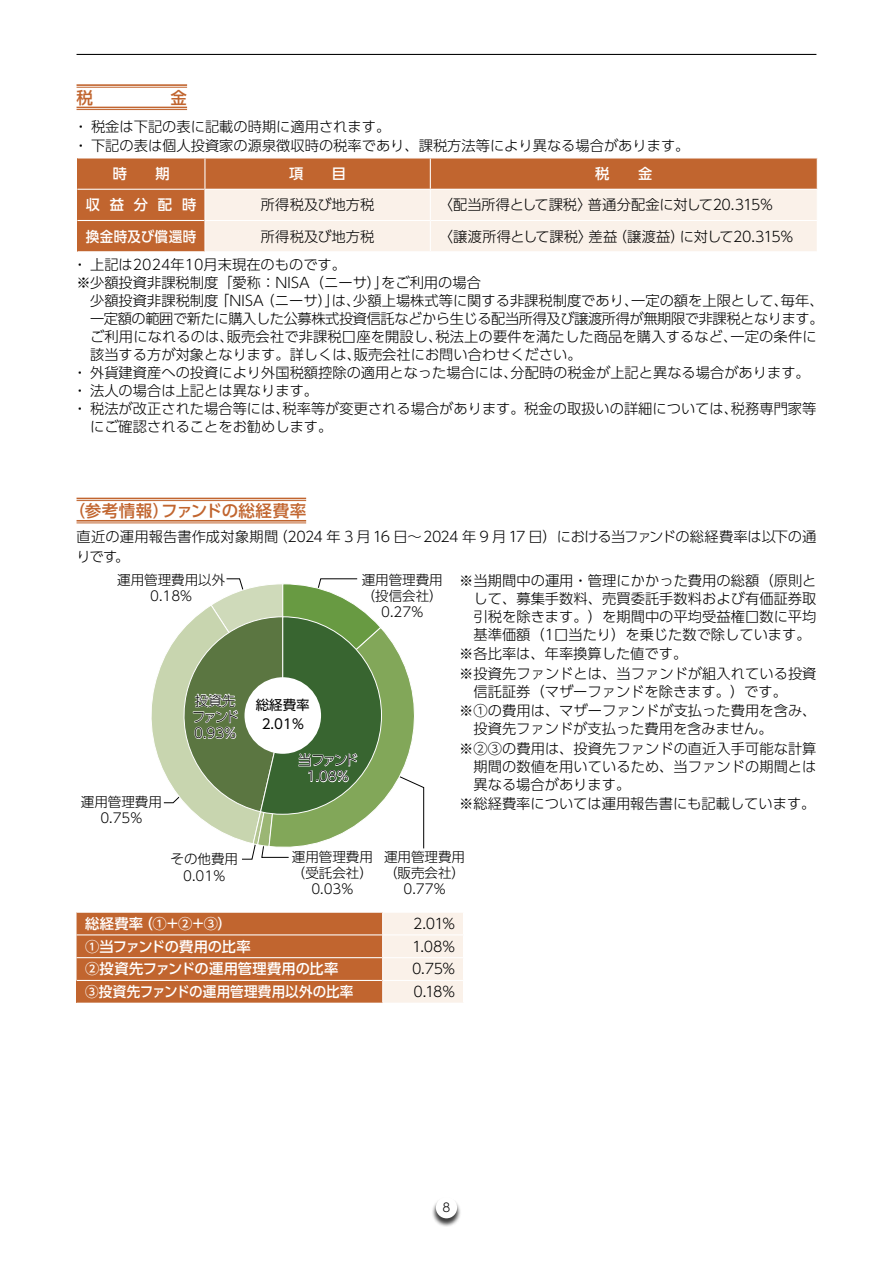
<style>
.page{position:relative;width:893px;height:1263px;background:#fff}
.page>*{position:absolute;margin:0;border:0;box-sizing:border-box;transform-origin:0 0}
.t1{font:500 16.5px "UD Shin Go Pro";letter-spacing:.02em;color:#c1652f}
.t2{font:300 14.25px/19.5px "UD Shin Go Pro";color:#000}
.t3{font:300 14.25px "UD Shin Go Pro";letter-spacing:-.025em;color:#000}
.t4{font:300 14.25px "UD Shin Go Pro";letter-spacing:-.03em;color:#000}
.t5{font:500 14.25px "UD Shin Go Pro";letter-spacing:.015em;color:#fff}
.t6{font:500 14.25px "UD Shin Go Pro";letter-spacing:.015em;color:#fff;scale:.95 1}
.t7{font:500 14.25px "UD Shin Go Pro";letter-spacing:-.025em;color:#fff}
.t8{font:500 14.25px "UD Shin Go Pro";letter-spacing:.035em;color:#fff;scale:.95 1}
.t9{font:300 13.5px/16.2px "UD Shin Go Pro";color:#000;text-align:center}
.t10{font:300 13.5px/16.2px "UD Shin Go Pro";letter-spacing:-.075em;color:#000}
.t11{font:13.5px/19.5px "UD Shin Go Pro";color:#000;text-align:center}
.t12{font:300 12px "UD Shin Go Pro";color:#000}
</style>
<div class="page">
<div style="left:431px;top:1197px;width:30px;height:30px;background:#000;opacity:.75"></div>
<div style="left:436px;top:1197px;width:21px;height:21px;background:#fff;border-radius:50%"></div>
<hr style="left:77px;top:54px;width:739px;height:1px;background:#000">
<hr style="left:77px;top:107px;width:110px;height:1px;background:#c1652f">
<hr style="left:77px;top:109px;width:110px;height:1px;background:#c1652f">
<hr style="left:77px;top:84px;width:110px;height:2px;background:#c1652f">
<hr style="left:77px;top:87px;width:110px;height:1px;background:#c1652f">
<div style="left:77px;top:158px;width:128px;height:31px;background:#c1652f"></div>
<div style="left:77px;top:189px;width:128px;height:31px;background:#c1652f"></div>
<svg style="left:205px;top:158px;width:612px;height:62px;background:#ddab8d"></svg>
<div style="left:77px;top:220px;width:128px;height:32px;background:#c1652f"></div>
<div style="left:205px;top:220px;width:225px;height:32px;background:#faf1e9"></div>
<div style="left:430px;top:220px;width:387px;height:32px;background:#faf1e9"></div>
<hr style="left:77px;top:189px;width:127px;height:1px;background:#fff">
<hr style="left:77px;top:220px;width:127px;height:1px;background:#fff">
<hr style="left:77px;top:251px;width:128px;height:1px;background:#fff">
<hr style="left:205px;top:189px;width:225px;height:1px;background:#fff">
<hr style="left:430px;top:189px;width:388px;height:1px;background:#fff">
<hr style="left:430px;top:190px;width:1px;height:30px;background:#fff">
<hr style="left:430px;top:221px;width:1px;height:30px;background:#fff">
<hr style="left:205px;top:220px;width:225px;height:1px;background:#fff">
<hr style="left:430px;top:220px;width:388px;height:1px;background:#fff">
<hr style="left:205px;top:251px;width:225px;height:1px;background:#fff">
<hr style="left:430px;top:251px;width:388px;height:1px;background:#fff">
<hr style="left:204px;top:158px;width:1px;height:31px;background:#fff">
<hr style="left:430px;top:158px;width:1px;height:31px;background:#fff">
<hr style="left:204px;top:189px;width:1px;height:31px;background:#fff">
<hr style="left:204px;top:220px;width:1px;height:31px;background:#fff">
<hr style="left:77px;top:520px;width:229px;height:2px;background:#c1652f">
<hr style="left:77px;top:523px;width:229px;height:1px;background:#c1652f">
<hr style="left:77px;top:498px;width:229px;height:1px;background:#c1652f">
<hr style="left:77px;top:500px;width:229px;height:1px;background:#c1652f">
<svg style="left:77px;top:912px;width:386px;height:91px;background:#cf875d"></svg>
<svg style="left:151px;top:578px;width:273px;height:282px"></svg>
<p class="t1" style="left:77px;top:84px;width:18px">税</p>
<p class="t1" style="left:171px;top:84px;width:18px">金</p>
<p class="t2" style="left:74px;top:116px;width:617px">・税金は下記の表に記載の時期に適用されます。<br>・下記の表は個人投資家の源泉徴収時の税率であり、課税方法等により異なる場合があります。</p>
<p class="t5" style="left:113px;top:162px;width:58px">時　　期</p>
<p class="t5" style="left:289px;top:162px;width:58px">項　　目</p>
<p class="t5" style="left:595px;top:162px;width:58px">税　　金</p>
<p class="t5" style="left:86px;top:193px;width:112px">収益分配時</p>
<p class="t2" style="left:261px;top:195px;width:115px">所得税及び地方税</p>
<p class="t3" style="left:439px;top:193px;width:336px">〈配当所得として課税〉普通分配金に対して20.315％</p>
<p class="t8" style="left:86px;top:225px;width:118px">換金時及び償還時</p>
<p class="t2" style="left:261px;top:226px;width:115px">所得税及び地方税</p>
<p class="t3" style="left:439px;top:225px;width:357px">〈譲渡所得として課税〉差益（譲渡益）に対して20.315％</p>
<p class="t2" style="left:73px;top:254px;width:275px">・上記は2024年10月末現在のものです。</p>
<p class="t2" style="left:77px;top:272px;width:406px">※少額投資非課税制度「愛称：NISA（ニーサ）」をご利用の場合</p>
<p class="t2" style="left:90px;top:290px;width:735px">少額投資非課税制度「NISA（ニーサ）」は、少額上場株式等に関する非課税制度であり、一定の額を上限として、毎年、</p>
<p class="t4" style="left:90px;top:307px;width:735px">一定額の範囲で新たに購入した公募株式投資信託などから生じる配当所得及び譲渡所得が無期限で非課税となります。</p>
<p class="t2" style="left:90px;top:326px;width:728px">ご利用になれるのは、販売会社で非課税口座を開設し、税法上の要件を満たした商品を購入するなど、一定の条件に</p>
<p class="t2" style="left:90px;top:344px;width:493px">該当する方が対象となります。詳しくは、販売会社にお問い合わせください。</p>
<p class="t2" style="left:73px;top:362px;width:738px">・外貨建資産への投資により外国税額控除の適用となった場合には、分配時の税金が上記と異なる場合があります。</p>
<p class="t2" style="left:73px;top:380px;width:247px">・法人の場合は上記とは異なります。</p>
<p class="t2" style="left:73px;top:398px;width:745px">・税法が改正された場合等には、税率等が変更される場合があります。税金の取扱いの詳細については、税務専門家等</p>
<p class="t2" style="left:90px;top:416px;width:244px">にご確認されることをお勧めします。</p>
<p class="t1" style="left:68px;top:497px;width:239px">（参考情報）ファンドの総経費率</p>
<p class="t2" style="left:77px;top:527px;width:741px">直近の運用報告書作成対象期間（2024 年 3 月16 日～2024 年 9 月17 日）における当ファンドの総経費率は以下の通りです。</p>
<p class="t9" style="left:117px;top:571px;width:109px">運用管理費用以外<br>0.18%</p>
<p class="t9" style="left:362px;top:571px;width:82px">運用管理費用（投信会社）<br>0.27%</p>
<p class="t9" style="left:81px;top:793px;width:82px">運用管理費用<br>0.75%</p>
<p class="t10" style="left:192px;top:692px;width:49px">投資先ファンド<br>0.93%</p>
<p class="t11" style="left:256px;top:695px;width:55px">総経費率<br>2.01%</p>
<p class="t9" style="left:298px;top:751px;width:61px">当ファンド<br>1.08%</p>
<p class="t2" style="left:473px;top:571px;width:345px;line-height:18px;text-align:justify;text-indent:-14px">※当期間中の運用・管理にかかった費用の総額（原則として、募集手数料、売買委託手数料および有価証券取引税を除きます。）を期間中の平均受益権口数に平均基準価額（1口当たり）を乗じた数で除しています。</p>
<p class="t2" style="left:459px;top:643px;width:359px">※各比率は、年率換算した値です。<br>※投資先ファンドとは、当ファンドが組入れている投資</p>
<p class="t2" style="left:459px;top:681px;width:359px;text-indent:14px">信託証券（マザーファンドを除きます。）です。※①の費用は、マザーファンドが支払った費用を含み、</p>
<p class="t2" style="left:459px;top:718px;width:359px;text-indent:14px">投資先ファンドが支払った費用を含みません。※②③の費用は、投資先ファンドの直近入手可能な計算</p>
<p class="t2" style="left:473px;top:757px;width:344px;line-height:18px">期間の数値を用いているため、当ファンドの期間とは異なる場合があります。</p>
<p class="t2" style="left:459px;top:793px;width:358px">※総経費率については運用報告書にも記載しています。</p>
<p class="t9" style="left:170px;top:851px;width:69px">その他費用<br>0.01%</p>
<p class="t9" style="left:292px;top:848px;width:82px">運用管理費用（受託会社）<br>0.03%</p>
<p class="t9" style="left:384px;top:848px;width:83px">運用管理費用（販売会社）<br>0.77%</p>
<p class="t5" style="left:85px;top:912px;width:148px">総経費率（①+②+③）</p>
<p class="t2" style="left:413px;top:913px;width:43px">2.01%</p>
<p class="t7" style="left:85px;top:935px;width:167px">①当ファンドの費用の比率</p>
<p class="t2" style="left:412px;top:936px;width:44px">1.08%</p>
<p class="t5" style="left:85px;top:957px;width:255px">②投資先ファンドの運用管理費用の比率</p>
<p class="t2" style="left:412px;top:959px;width:44px">0.75%</p>
<p class="t6" style="left:85px;top:980px;width:284px">③投資先ファンドの運用管理費用以外の比率</p>
<p class="t2" style="left:414px;top:981px;width:43px">0.18%</p>
<p class="t12" style="left:442px;top:1198px;width:9px">8</p>
</div>
